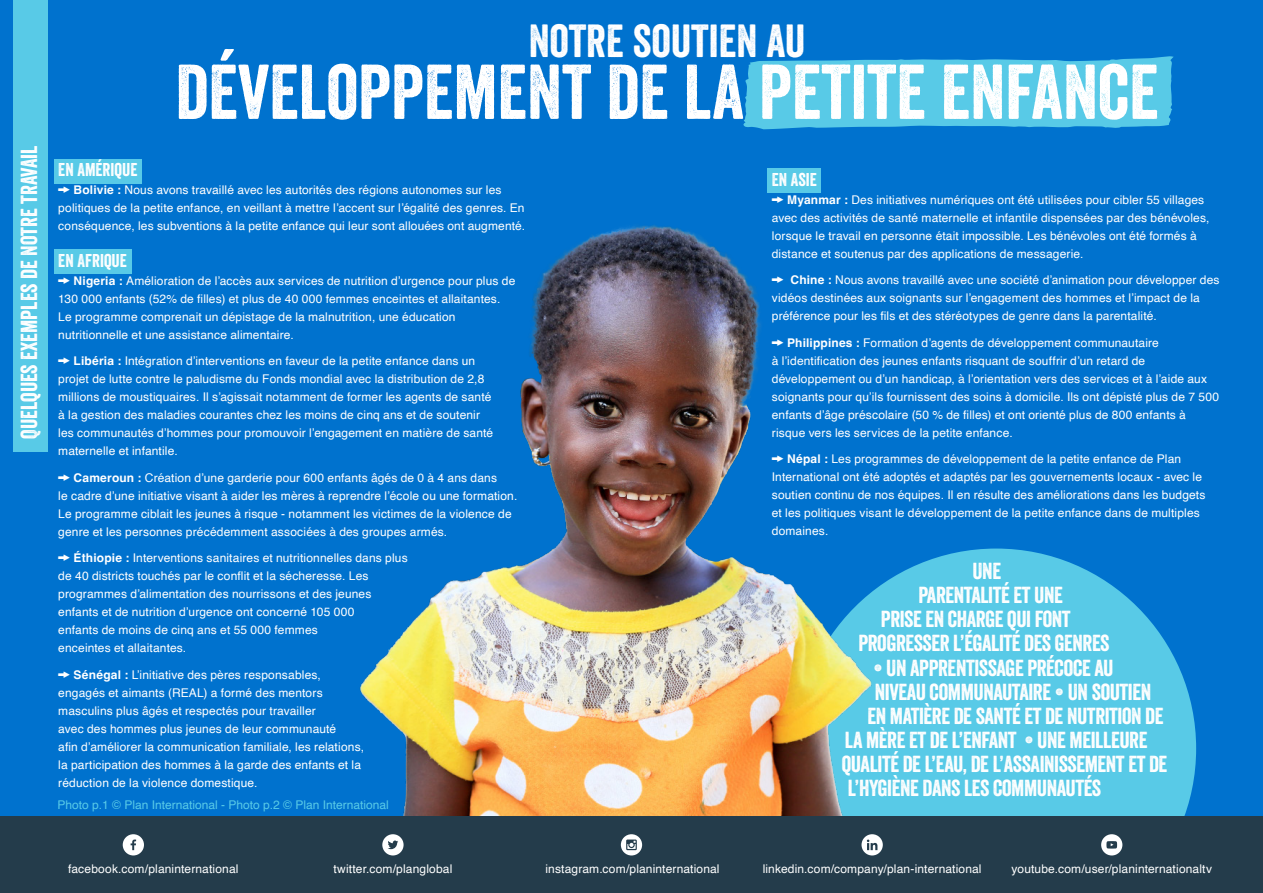
<style>
.page{position:relative;width:1263px;height:893px;background:#fff}
.page>*{position:absolute;margin:0;border:0;box-sizing:border-box;transform-origin:0 0}
.t1{font:75px "Veneer";color:#fff}
.t2{font:45px "Veneer";color:#fff}
.t3{font:22.5px "Veneer";letter-spacing:-.02em;color:#fff}
.t4{font:22.5px "Veneer";color:#fff}
.t5{font:18px "Veneer";color:#fff}
.t6{font:12px/18px "Helvetica";letter-spacing:.01em;color:#fff}
.t7{font:12px "Helvetica";color:#58cae7}
.s1{font-weight:700}
</style>
<div class="page">
<div style="left:0;top:0;width:1263px;height:826px;background:#0072ce"></div>
<svg style="left:1142px;top:612px;width:54px;height:204px;fill:#58cae7"></svg>
<svg style="left:743px;top:56px;width:431px;height:73px;background:#4fc1e4"></svg>
<img style="left:360px;top:225px;width:782px;height:591px">
<div style="left:54px;top:159px;width:88px;height:24px;background:#58cae7"></div>
<div style="left:54px;top:249px;width:77px;height:25px;background:#58cae7"></div>
<div style="left:13px;top:0;width:34px;height:451px;background:#58cae7"></div>
<div style="left:0;top:816px;width:1263px;height:77px;background:#243c4b"></div>
<svg style="left:123px;top:834px;width:21px;height:21px"></svg>
<svg style="left:382px;top:834px;width:22px;height:21px"></svg>
<svg style="left:621px;top:834px;width:21px;height:21px"></svg>
<svg style="left:861px;top:834px;width:22px;height:21px"></svg>
<svg style="left:1101px;top:834px;width:21px;height:21px"></svg>
<div style="left:767px;top:168px;width:54px;height:25px;background:#58cae7"></div>
<svg style="left:772px;top:277px;width:11px;height:6px"></svg>
<svg style="left:772px;top:339px;width:11px;height:6px"></svg>
<svg style="left:772px;top:456px;width:11px;height:6px"></svg>
<h3 class="t4" style="left:15px;top:439px;width:295px;rotate:-90deg">QUELQUES EXEMPLES DE NOTRE TRAVAIL</h3>
<h2 class="t2" style="left:529px;top:14px;width:278px">NOTRE SOUTIEN AU</h2>
<h1 class="t1" style="left:175px;top:46px;width:985px">DÉVELOPPEMENT DE LA PETITE ENFANCE</h1>
<h3 class="t5" style="left:58px;top:159px;width:81px">EN AMÉRIQUE</h3>
<p class="t6" style="left:58px;top:181px;width:468px;text-indent:15px"><span class="s1">Bolivie :</span> Nous avons travaillé avec les autorités des régions autonomes sur les politiques de la petite enfance, en veillant à mettre l’accent sur l’égalité des genres. En conséquence, les subventions à la petite enfance qui leur sont allouées ont augmenté.</p>
<h3 class="t5" style="left:58px;top:249px;width:70px">EN AFRIQUE</h3>
<p class="t6" style="left:58px;top:272px;width:459px;text-indent:15px"><span class="s1">Nigeria :</span> Amélioration de l’accès aux services de nutrition d’urgence pour plus de 130 000 enfants (52% de filles) et plus de 40 000 femmes enceintes et allaitantes.<br>Le programme comprenait un dépistage de la malnutrition, une éducation nutritionnelle et une assistance alimentaire.</p>
<p class="t6" style="left:58px;top:352px;width:436px;text-indent:15px"><span class="s1">Libéria :</span> Intégration d’interventions en faveur de la petite enfance dans un projet de lutte contre le paludisme du Fonds mondial avec la distribution de 2,8 millions de moustiquaires. Il s’agissait notamment de former les agents de santé à la gestion des maladies courantes chez les moins de cinq ans et de soutenir les communautés d’hommes pour promouvoir l’engagement en matière de santé maternelle et infantile.</p>
<p class="t6" style="left:58px;top:469px;width:461px;text-indent:15px"><span class="s1">Cameroun :</span> Création d’une garderie pour 600 enfants âgés de 0 à 4 ans dans<br>le cadre d’une initiative visant à aider les mères à reprendre l’école ou une formation.<br>Le programme ciblait les jeunes à risque - notamment les victimes de la violence de genre et les personnes précédemment associées à des groupes armés.</p>
<p class="t6" style="left:58px;top:549px;width:351px;text-indent:15px"><span class="s1">Éthiopie :</span> Interventions sanitaires et nutritionnelles dans plus de 40 districts touchés par le conflit et la sécheresse. Les programmes d’alimentation des nourrissons et des jeunes enfants et de nutrition d’urgence ont concerné 105 000<br>enfants de moins de cinq ans et 55 000 femmes<br>enceintes et allaitantes.</p>
<p class="t6" style="left:58px;top:666px;width:307px;text-indent:15px"><span class="s1">Sénégal :</span> L’initiative des pères responsables, engagés et aimants (REAL) a formé des mentors masculins plus âgés et respectés pour travailler<br>avec des hommes plus jeunes de leur communauté<br>afin d’améliorer la communication familiale, les relations, la participation des hommes à la garde des enfants et la réduction de la violence domestique.</p>
<p class="t7" style="left:57px;top:796px;width:333px">Photo p.1 © Plan International - Photo p.2 © Plan International</p>
<h3 class="t5" style="left:772px;top:168px;width:47px">EN ASIE</h3>
<p class="t6" style="left:772px;top:191px;width:439px;text-indent:15px"><span class="s1">Myanmar :</span> Des initiatives numériques ont été utilisées pour cibler 55 villages avec des activités de santé maternelle et infantile dispensées par des bénévoles, lorsque le travail en personne était impossible. Les bénévoles ont été formés à distance et soutenus par des applications de messagerie.</p>
<p class="t6" style="left:772px;top:271px;width:449px;text-indent:19px"><span class="s1">Chine :</span> Nous avons travaillé avec une société d’animation pour développer des vidéos destinées aux soignants sur l’engagement des hommes et l’impact de la préférence pour les fils et des stéréotypes de genre dans la parentalité.</p>
<p class="t6" style="left:772px;top:334px;width:449px;text-indent:15px"><span class="s1">Philippines :</span> Formation d’agents de développement communautaire<br>à l’identification des jeunes enfants risquant de souffrir d’un retard de développement ou d’un handicap, à l’orientation vers des services et à l’aide aux soignants pour qu’ils fournissent des soins à domicile. Ils ont dépisté plus de 7 500 enfants d’âge préscolaire (50 % de filles) et ont orienté plus de 800 enfants à risque vers les services de la petite enfance.</p>
<p class="t6" style="left:772px;top:450px;width:435px;text-indent:15px"><span class="s1">Népal :</span> Les programmes de développement de la petite enfance de Plan International ont été adoptés et adaptés par les gouvernements locaux - avec le soutien continu de nos équipes. Il en résulte des améliorations dans les budgets et les politiques visant le développement de la petite enfance dans de multiples domaines.</p>
<h3 class="t3" style="left:972px;top:558px;width:30px">UNE</h3>
<h3 class="t3" style="left:918px;top:582px;width:146px">PARENTALITÉ ET UNE</h3>
<h3 class="t3" style="left:881px;top:606px;width:191px">PRISE EN CHARGE QUI FONT</h3>
<h3 class="t3" style="left:858px;top:630px;width:253px">PROGRESSER L’ÉGALITÉ DES GENRES</h3>
<h3 class="t3" style="left:873px;top:654px;width:242px">• UN APPRENTISSAGE PRÉCOCE AU</h3>
<h3 class="t3" style="left:875px;top:678px;width:278px">NIVEAU COMMUNAUTAIRE • UN SOUTIEN</h3>
<h3 class="t3" style="left:867px;top:702px;width:298px">EN MATIÈRE DE SANTÉ ET DE NUTRITION DE</h3>
<h3 class="t3" style="left:845px;top:726px;width:304px">LA MÈRE ET DE L’ENFANT • UNE MEILLEURE</h3>
<h3 class="t3" style="left:842px;top:750px;width:327px">QUALITÉ DE L’EAU, DE L’ASSAINISSEMENT ET DE</h3>
<h3 class="t3" style="left:848px;top:774px;width:255px">L’HYGIÈNE DANS LES COMMUNAUTÉS</h3>
<p class="t6" style="left:68px;top:860px;width:172px">facebook.com/planinternational</p>
<p class="t6" style="left:333px;top:860px;width:120px">twitter.com/planglobal</p>
<p class="t6" style="left:545px;top:860px;width:176px">instagram.com/planinternational</p>
<p class="t6" style="left:763px;top:860px;width:220px">linkedin.com/company/plan-international</p>
<p class="t6" style="left:1011px;top:860px;width:202px">youtube.com/user/planinternationaltv</p>
</div>
